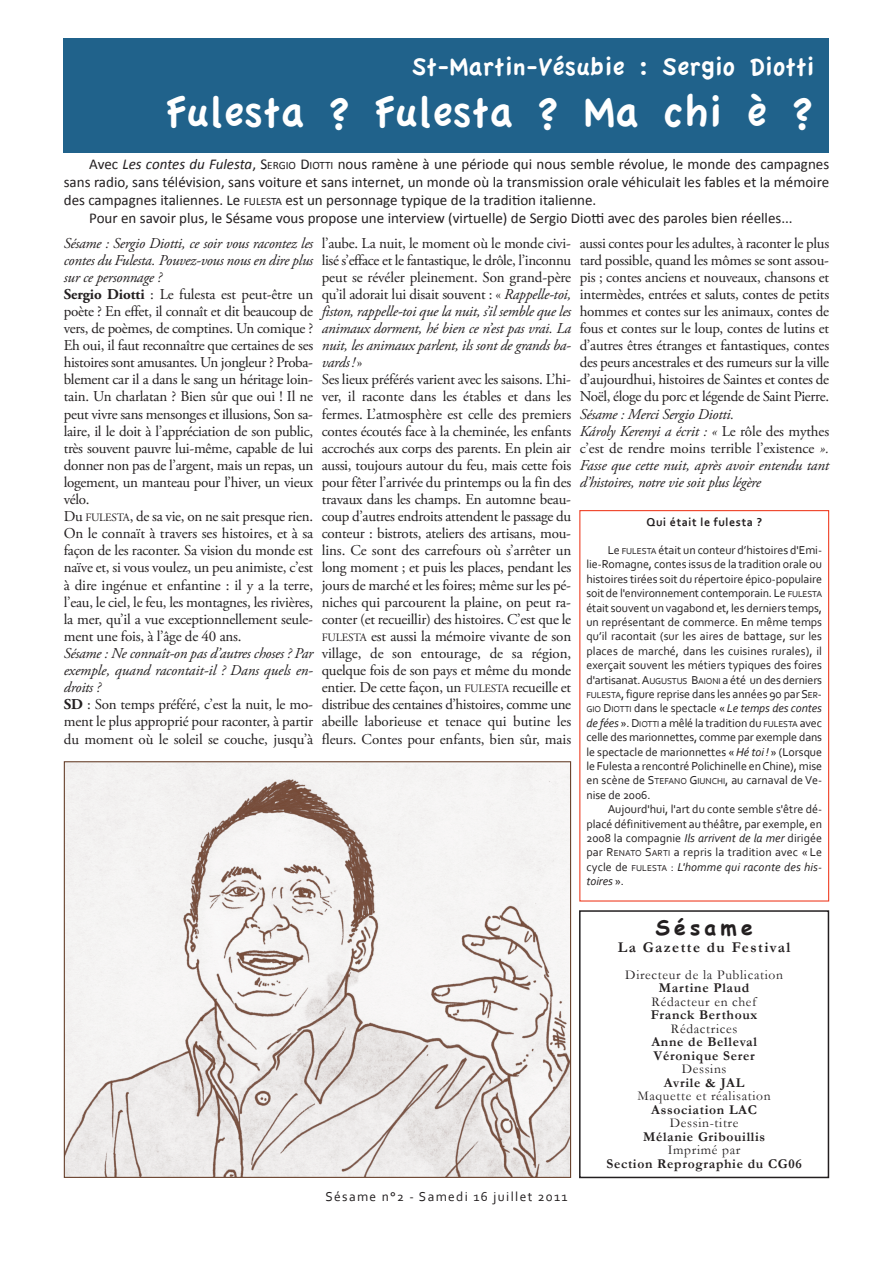
<style>
.page{position:relative;width:893px;height:1263px;background:#fff}
.page>*{position:absolute;margin:0;border:0;box-sizing:border-box;transform-origin:0 0}
.t1{font:45px "Apple Casual";color:#fff}
.t2{font:27px "Apple Casual";color:#fff}
.t3{font:700 21px "Comic Sans MS";letter-spacing:.2em;color:#231f20}
.t4{font:15px/17.1px "Adobe Garamond Pro";letter-spacing:-.015em;color:#231f20}
.t5{font:15px "Calibri";color:#231f20}
.t6{font:italic 15px/17.1px "Adobe Garamond Pro";letter-spacing:-.015em;color:#231f20}
.t7{font:700 15px "Garamond";letter-spacing:.1em;color:#231f20}
.t8{font:700 13.5px/13.5px "Garamond";letter-spacing:.05em;color:#231f20}
.t9{font:13.5px "Garamond";letter-spacing:.05em;color:#231f20}
.t10{font:13.5px "Corbel";letter-spacing:.1em;color:#231f20}
.t11{font:12px/14.4px "Corbel";letter-spacing:-.005em;color:#231f20;text-align:justify}
.t12{font:700 12px "Corbel";letter-spacing:.05em;color:#231f20}
.s1{font-style:italic}
.s2{font-size:11.25px}
.s3{font-weight:700}
.s4{font-style:normal}
.s5{font-size:9px}
</style>
<div class="page">
<div style="left:579px;top:910px;width:250px;height:268px;border:2px solid #231f20"></div>
<div style="left:64px;top:38px;width:765px;height:115px;background:#20628b"></div>
<div style="left:579px;top:510px;width:250px;height:391px;border:1px solid #ef4127"></div>
<img style="left:66px;top:763px;width:503px;height:413px">
<h2 class="t2" style="left:412px;top:53px;width:404px">St-Martin-Vésubie : Sergio Diotti</h2>
<h1 class="t1" style="left:166px;top:90px;width:650px">Fulesta ? Fulesta ? Ma chi è ?</h1>
<p class="t5" style="left:89px;top:154px;width:741px">avec <span class="s1">Les contes du Fulesta</span>, S<span class="s2">ergio</span> D<span class="s2">iotti</span> nous ramène à une période qui nous semble révolue, le monde des campagnes</p>
<p class="t5" style="left:64px;top:172px;width:767px">sans radio, sans télévision, sans voiture et sans internet, un monde où la transmission orale véhiculait les fables et la mémoire</p>
<p class="t5" style="left:64px;top:190px;width:534px">des campagnes italiennes. Le <span class="s2">FuLeSta</span> est un personnage typique de la tradition italienne.</p>
<p class="t5" style="left:89px;top:208px;width:705px">Pour en savoir plus, le Sésame vous propose une interview (virtuelle) de Sergio Diotti avec des paroles bien réelles...</p>
<p class="t4" style="left:64px;top:236px;width:251px"><span class="s1">Sésame : Sergio Diotti, ce soir vous racontez les contes du Fulesta. Pouvez-vous nous en dire plus sur ce personnage ?<br></span><span class="s3">Sergio Diotti</span> : Le fulesta est peut-être un poète ? en effet, il connaît et dit beaucoup de vers, de poèmes, de comptines. Un comique ? eh oui, il faut reconnaître que certaines de ses histoires sont amusantes. Un jongleur ? Proba&shy;blement car il a dans le sang un héritage loin&shy;tain. Un charlatan ? Bien sûr que oui ! il ne peut vivre sans mensonges et illusions, Son sa&shy;laire, il le doit à l’appréciation de son public, très souvent pauvre lui-même, capable de lui donner non pas de l’argent, mais un repas, un logement, un manteau pour l’hiver, un vieux vélo.<br>du <span class="s2">FULeSta</span>, de sa vie, on ne sait presque rien. on le connaït à travers ses histoires, et à sa façon de les raconter. Sa vision du monde est naïve et, si vous voulez, un peu animiste, c’est à dire ingénue et enfantine : il y a la terre, l’eau, le ciel, le feu, les montagnes, les rivières, la mer, qu’il a vue exceptionnellement seule&shy;ment une fois, à l’âge de 40 ans.</p>
<p class="t4" style="left:64px;top:646px;width:251px"><span class="s1">Sésame : Ne connaît-on pas d’autres choses ? Par exemple, quand racontait-il ? Dans quels en&shy;droits ?<br></span><span class="s3">SD</span> : Son temps préféré, c’est la nuit, le mo&shy;ment le plus approprié pour raconter, à partir du moment où le soleil se couche, jusqu’à</p>
<p class="t4" style="left:322px;top:236px;width:251px">l’aube. La nuit, le moment où le monde civi&shy;lisé s’efface et le fantastique, le drôle, l’inconnu peut se révéler pleinement. Son grand-père qu’il adorait lui disait souvent : « <span class="s1">Rappelle-toi, fiston, rappelle-toi que la nuit, s’il semble que les animaux dorment, hé bien ce n’est pas vrai. La nuit, les animaux parlent, ils sont de grands ba&shy;vards !</span>»<br>Ses lieux préférés varient avec les saisons. L’hi&shy;ver, il raconte dans les étables et dans les fermes. L’atmosphère est celle des premiers contes écoutés face à la cheminée, les enfants accrochés aux corps des parents. en plein air aussi, toujours autour du feu, mais cette fois pour fêter l’arrivée du printemps ou la fin des travaux dans les champs. en automne beau&shy;coup d’autres endroits attendent le passage du conteur : bistrots, ateliers des artisans, mou&shy;lins. Ce sont des carrefours où s’arrêter un long moment ; et puis les places, pendant les jours de marché et les foires; même sur les pé&shy;niches qui parcourent la plaine, on peut ra&shy;conter (et recueillir) des histoires. C’est que le <span class="s2">FULeSta</span> est aussi la mémoire vivante de son village, de son entourage, de sa région, quelque fois de son pays et même du monde entier. de cette façon, un <span class="s2">FULeSta</span> recueille et distribue des centaines d’histoires, comme une abeille laborieuse et tenace qui butine les fleurs. Contes pour enfants, bien sûr, mais</p>
<p class="t4" style="left:580px;top:236px;width:251px;text-align:justify">aussi contes pour les adultes, à raconter le plus tard possible, quand les mômes se sont assou&shy;pis ; contes anciens et nouveaux, chansons et intermèdes, entrées et saluts, contes de petits hommes et contes sur les animaux, contes de fous et contes sur le loup, contes de lutins et d’autres êtres étranges et fantastiques, contes des peurs ancestrales et des rumeurs sur la ville d’aujourdhui, histoires de Saintes et contes de noël, éloge du porc et légende de Saint Pierre.</p>
<p class="t6" style="left:580px;top:407px;width:251px">Sésame : Merci Sergio Diotti.<br>Károly Kerenyi a écrit : « <span class="s4">Le rôle des mythes c’est de rendre moins terrible l’existence</span> ».<br>Fasse que cette nuit, après avoir entendu tant d’histoires, notre vie soit plus légère</p>
<p class="t12" style="left:646px;top:515px;width:117px">Qui était le fulesta ?</p>
<p class="t11" style="left:586px;top:543px;width:237px;text-indent:21px">Le <span class="s5">fULESta</span> était un conteur d’histoires d'Emi&shy;lie-Romagne, contes issus de la tradition orale ou histoires tirées soit du répertoire épico-populaire soit de l'environnement contemporain. Le <span class="s5">fULESta </span>était souvent un vagabond et, les derniers temps, un représentant de commerce. En même temps qu’il racontait (sur les aires de battage, sur les places de marché, dans les cuisines rurales), il exerçait souvent les métiers typiques des foires d'artisanat.a<span class="s5">UgUStUS</span> B<span class="s5">aIoNI</span> a été un des derniers <span class="s5">fULESta</span>, figure reprise dans les années 90 parS<span class="s5">ER&shy;gIo</span> D<span class="s5">IottI</span> dans le spectacle « <span class="s1">Le temps des contes de fées</span> ». D<span class="s5">IottI</span> a mêlé la tradition du <span class="s5">fULESta</span> avec celle des marionnettes, comme par exemple dans le spectacle de marionnettes « <span class="s1">Hé toi !</span> » (Lorsque le fulesta a rencontré Polichinelle enChine), mise en scène de S<span class="s5">tEfaNo</span> g<span class="s5">IUNChI</span>, au carnaval de Ve&shy;nise de 2006.</p>
<p class="t11" style="left:586px;top:802px;width:237px;text-indent:21px">aujourd'hui, l'art du conte semble s'être dé&shy;placé définitivement au théâtre, par exemple, en 2008 la compagnie <span class="s1">Ils arrivent de la mer</span> dirigée par R<span class="s5">ENato</span> S<span class="s5">aRtI</span> a repris la tradition avec « Le cycle de <span class="s5">fULESta</span> : <span class="s1">L'homme qui raconte des his&shy;toires</span> ».</p>
<p class="t10" style="left:325px;top:1188px;width:244px">Sésame n°2 - Samedi 16 juillet 2011</p>
<h3 class="t3" style="left:655px;top:912px;width:99px">Sésame</h3>
<p class="t7" style="left:618px;top:939px;width:174px">La Gazette du Festival</p>
<p class="t9" style="left:625px;top:967px;width:159px">Directeur de la Publication</p>
<p class="t8" style="left:659px;top:981px;width:92px">Martine Plaud</p>
<p class="t9" style="left:652px;top:994px;width:106px">Rédacteur en chef</p>
<p class="t8" style="left:651px;top:1008px;width:108px">Franck Berthoux</p>
<p class="t9" style="left:671px;top:1021px;width:68px">Rédactrices</p>
<p class="t8" style="left:651px;top:1035px;width:107px">Anne de Belleval<br>Véronique Serer</p>
<p class="t9" style="left:682px;top:1061px;width:46px">Dessins</p>
<p class="t8" style="left:664px;top:1076px;width:82px">Avrile &amp; JAL</p>
<p class="t9" style="left:637px;top:1088px;width:135px">Maquette et réalisation</p>
<p class="t8" style="left:651px;top:1103px;width:107px">Association LAC</p>
<p class="t9" style="left:670px;top:1115px;width:70px">Dessin-titre</p>
<p class="t8" style="left:643px;top:1130px;width:124px">Mélanie Gribouillis</p>
<p class="t9" style="left:668px;top:1142px;width:74px">Imprimé par</p>
<p class="t8" style="left:606px;top:1157px;width:197px">Section Reprographie du CG06</p>
</div>
